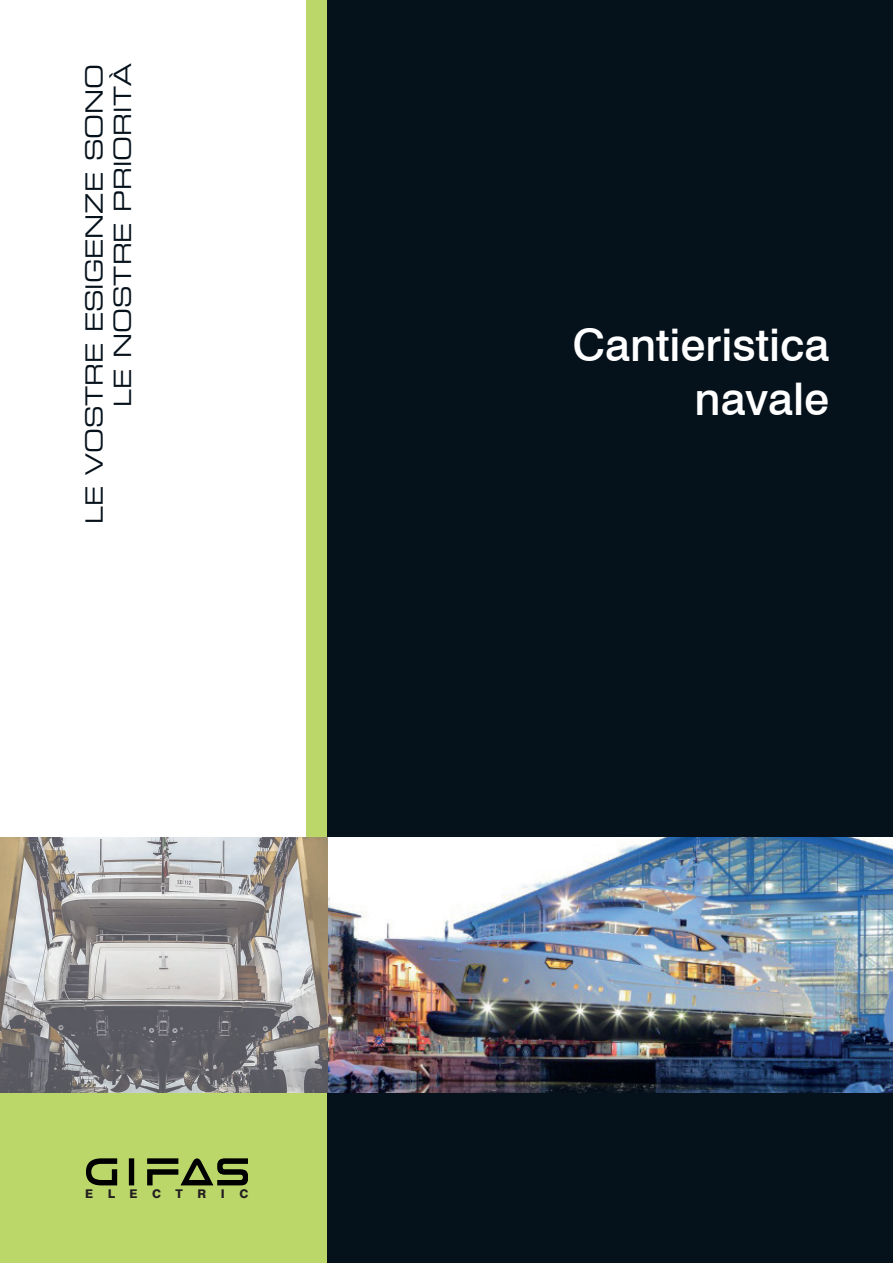
<style>
.page{position:relative;width:893px;height:1263px;background:#fff}
.page>*{position:absolute;margin:0;border:0;box-sizing:border-box;transform-origin:0 0}
.t1{font:500 45px/54px "Swiss 721 BT";color:#fff;text-align:right}
.t2{font:expanded 23.55px/28.2px "Square 721 BT";color:#05111b;text-align:right}
.t3{font:800 12px "Swiss 721 BT";letter-spacing:1.21em;color:#231f20}
</style>
<div class="page">
<div style="left:306px;top:0;width:26px;height:838px;background:#bbd76a"></div>
<div style="left:0;top:1093px;width:332px;height:170px;background:#bbd76a"></div>
<div style="left:327px;top:0;width:566px;height:1263px;background:#05111b"></div>
<img style="left:0;top:838px;width:893px;height:255px">
<hr style="left:0;top:1092px;width:327px;height:1px;background:#fff">
<img style="left:327px;top:838px;width:1px;height:255px">
<svg style="left:86px;top:1158px;width:31px;height:27px"></svg>
<svg style="left:147px;top:1158px;width:101px;height:27px"></svg>
<div style="left:129px;top:1158px;width:5px;height:27px;background:#414b24"></div>
<div style="left:129px;top:1159px;width:5px;height:26px;background:#000"></div>
<p class="t2" style="left:80px;top:524px;width:462px;rotate:-90deg">LE VOSTRE ESIGENZE SONO<br>LE NOSTRE PRIORITÀ</p>
<p class="t3" style="left:85px;top:1186px;width:165px">ELECTRIC</p>
<h1 class="t1" style="left:573px;top:318px;width:258px">Cantieristica navale</h1>
</div>
